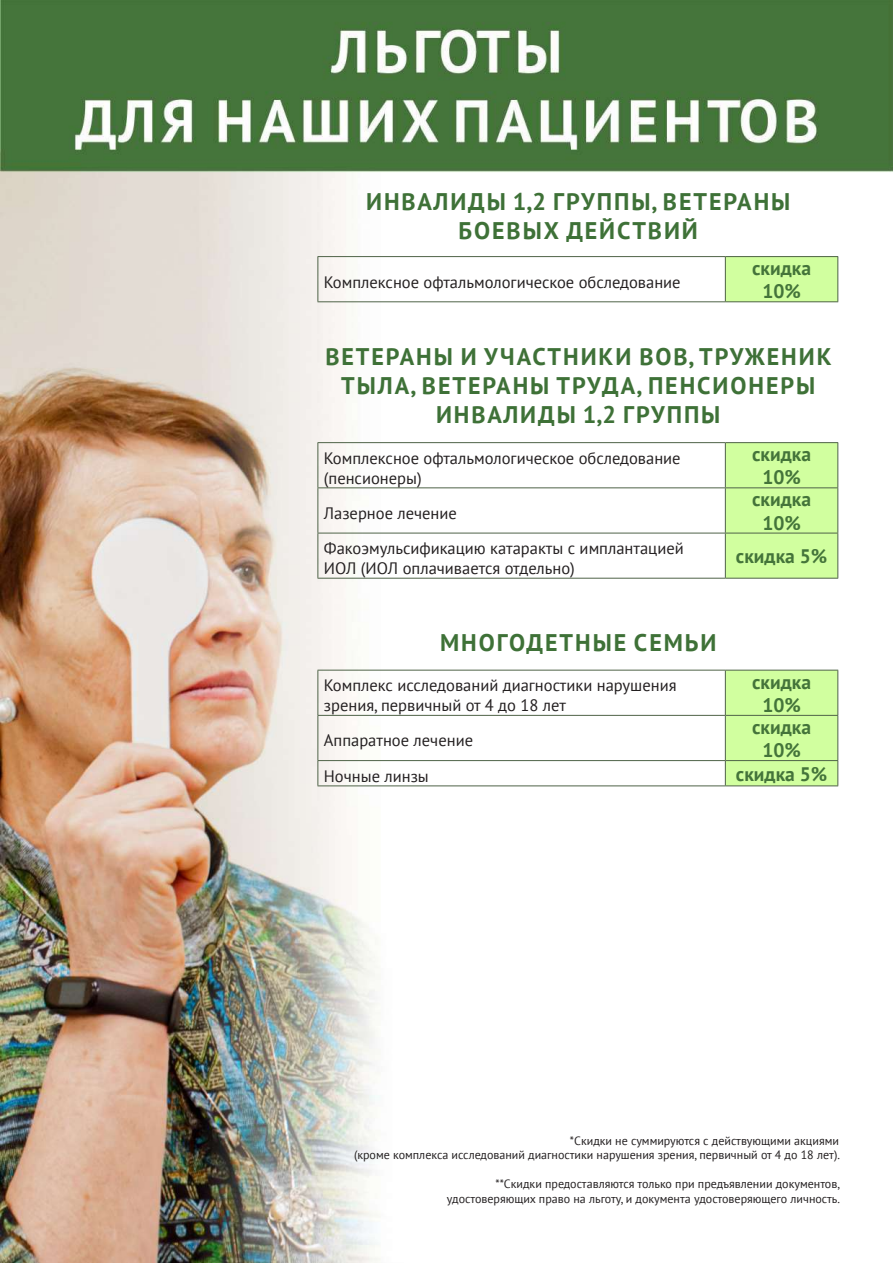
<style>
.page{position:relative;width:893px;height:1263px;background:#fff}
.page>*{position:absolute;margin:0;border:0;box-sizing:border-box;transform-origin:0 0}
.t1{font:700 24px/28.8px "PT Sans";letter-spacing:.08em;color:#3e7137;text-align:center}
.t2{font:700 19.5px/23.4px "PT Sans";color:#44743a;text-align:center}
.t3{font:16.5px/19.8px "PT Sans";color:#231f20}
.t4{font:12px/14.4px "PT Sans";color:#231f20;text-align:right}
</style>
<div class="page">
<img style="left:0;top:0;width:893px;height:1262px">
<div style="left:725px;top:257px;width:113px;height:45px;background:#d1ff9f"></div>
<hr style="left:317px;top:256px;width:408px;height:1px;background:#4f6348">
<hr style="left:317px;top:257px;width:1px;height:44px;background:#4f6348">
<hr style="left:725px;top:256px;width:113px;height:1px;background:#4f6348">
<hr style="left:725px;top:257px;width:1px;height:44px;background:#4f6348">
<hr style="left:837px;top:257px;width:1px;height:44px;background:#4f6348">
<hr style="left:317px;top:301px;width:408px;height:1px;background:#4f6348">
<hr style="left:725px;top:301px;width:113px;height:1px;background:#4f6348">
<div style="left:726px;top:443px;width:111px;height:135px;background:#d1ff9f"></div>
<hr style="left:317px;top:442px;width:408px;height:1px;background:#4f6348">
<hr style="left:317px;top:443px;width:1px;height:44px;background:#4f6348">
<hr style="left:725px;top:442px;width:113px;height:1px;background:#4f6348">
<hr style="left:725px;top:443px;width:1px;height:44px;background:#4f6348">
<hr style="left:837px;top:443px;width:1px;height:44px;background:#4f6348">
<hr style="left:317px;top:487px;width:408px;height:1px;background:#4f6348">
<hr style="left:317px;top:488px;width:1px;height:45px;background:#4f6348">
<hr style="left:725px;top:487px;width:113px;height:1px;background:#4f6348">
<hr style="left:725px;top:488px;width:1px;height:45px;background:#4f6348">
<hr style="left:837px;top:488px;width:1px;height:45px;background:#4f6348">
<hr style="left:317px;top:533px;width:408px;height:1px;background:#4f6348">
<hr style="left:317px;top:533px;width:1px;height:45px;background:#4f6348">
<hr style="left:725px;top:533px;width:113px;height:1px;background:#4f6348">
<hr style="left:725px;top:533px;width:1px;height:45px;background:#4f6348">
<hr style="left:837px;top:533px;width:1px;height:45px;background:#4f6348">
<hr style="left:317px;top:578px;width:408px;height:1px;background:#4f6348">
<hr style="left:725px;top:578px;width:113px;height:1px;background:#4f6348">
<hr style="left:317px;top:670px;width:408px;height:1px;background:#4f6348">
<hr style="left:317px;top:670px;width:1px;height:45px;background:#4f6348">
<hr style="left:317px;top:715px;width:408px;height:1px;background:#4f6348">
<hr style="left:317px;top:716px;width:1px;height:44px;background:#4f6348">
<hr style="left:317px;top:760px;width:408px;height:1px;background:#4f6348">
<svg style="left:317px;top:761px;width:1px;height:24px"></svg>
<div style="left:725px;top:670px;width:113px;height:115px;background:#d1ff9f"></div>
<hr style="left:317px;top:785px;width:408px;height:1px;background:#4f6348">
<hr style="left:725px;top:785px;width:113px;height:1px;background:#4f6348">
<h1 class="t1" style="left:366px;top:187px;width:426px">ИНВАЛИДЫ 1,2 ГРУППЫ, ВЕТЕРАНЫ<br>БОЕВЫХ ДЕЙСТВИЙ</h1>
<p class="t3" style="left:324px;top:271px;width:358px">Комплексное офтальмологическое обследование</p>
<p class="t2" style="left:752px;top:256px;width:60px">скидка<br>10%</p>
<h1 class="t1" style="left:325px;top:342px;width:508px">ВЕТЕРАНЫ И УЧАСТНИКИ ВОВ, ТРУЖЕНИК<br>ТЫЛА, ВЕТЕРАНЫ ТРУДА, ПЕНСИОНЕРЫ<br>ИНВАЛИДЫ 1,2 ГРУППЫ</h1>
<p class="t3" style="left:324px;top:448px;width:358px">Комплексное офтальмологическое обследование (пенсионеры)</p>
<p class="t2" style="left:752px;top:442px;width:60px">скидка<br>10%</p>
<p class="t3" style="left:324px;top:503px;width:135px">Лазерное лечение</p>
<p class="t2" style="left:752px;top:487px;width:60px">скидка<br>10%</p>
<p class="t3" style="left:324px;top:538px;width:361px">Факоэмульсификацию катаракты с имплантацией<br>ИОЛ (ИОЛ оплачивается отдельно)</p>
<p class="t2" style="left:736px;top:544px;width:93px">скидка 5%</p>
<h1 class="t1" style="left:440px;top:628px;width:278px">МНОГОДЕТНЫЕ СЕМЬИ</h1>
<p class="t3" style="left:324px;top:675px;width:354px">Комплекс исследований диагностики нарушения зрения, первичный от 4 до 18 лет</p>
<p class="t2" style="left:752px;top:670px;width:60px">скидка<br>10%</p>
<p class="t3" style="left:324px;top:730px;width:151px">Аппаратное лечение</p>
<p class="t2" style="left:752px;top:715px;width:60px">скидка<br>10%</p>
<p class="t3" style="left:324px;top:765px;width:106px">Ночные линзы</p>
<p class="t2" style="left:736px;top:762px;width:93px">скидка 5%</p>
<p class="t4" style="left:354px;top:1133px;width:487px">*Скидки не суммируются с действующими акциями<br>(кроме комплекса исследований диагностики нарушения зрения, первичный от 4 до 18 лет).</p>
<p class="t4" style="left:447px;top:1176px;width:395px">**Скидки предоставляются только при предъявлении документов, удостоверяющих право на льготу, и документа удостоверяющего личность.</p>
</div>
